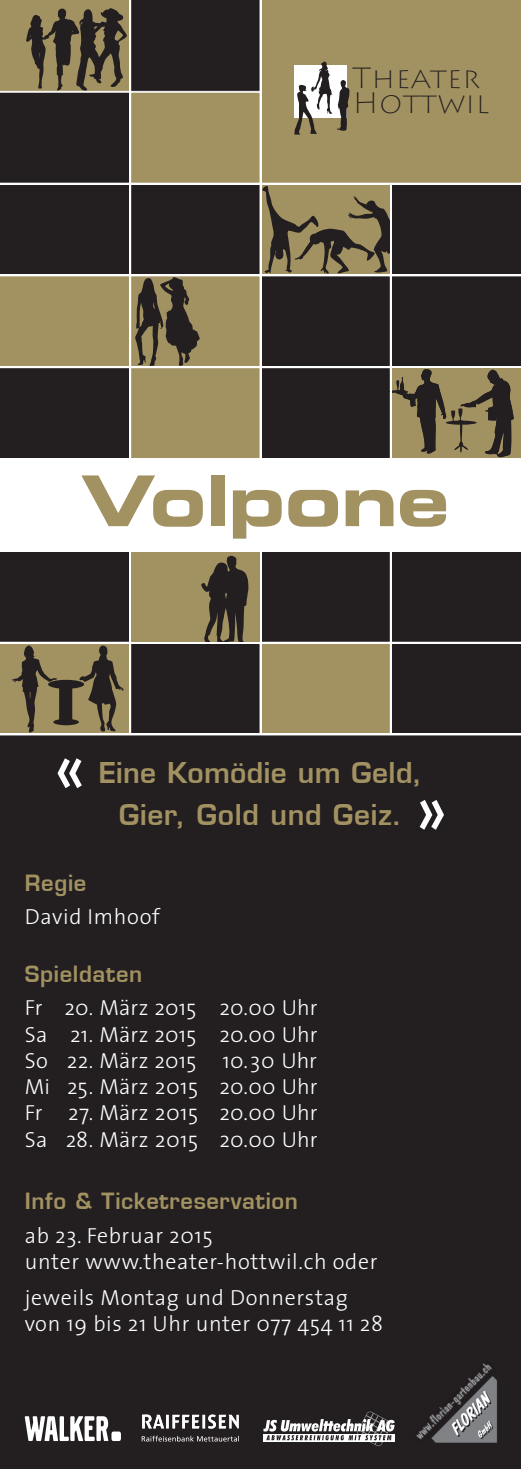
<style>
.page{position:relative;width:521px;height:1469px;background:#fff}
.page>*{position:absolute;margin:0;border:0;box-sizing:border-box;transform-origin:0 0}
.Text_Rückseite_Einzu{font:70px "Eurostile LT Std Bold Ex 2";letter-spacing:-.015em;color:#a29161}
.Titel{font:600 56.88px "Eurostile LT Std";color:#fff}
.t1{font:200 29.49px/24.8px "Lithos Pro";color:#231f20}
.Titel-2{font:600 28px/42.4px "Eurostile LT Std";letter-spacing:.015em;color:#a29161;text-align:center}
.Text{font:300 21.88px "The Sans";letter-spacing:.03em;color:#fff}
.Text-2{font:300 21.88px "The Sans";letter-spacing:.01em;color:#fff}
.Text-3{font:300 21.88px "The Sans";letter-spacing:.005em;color:#fff}
.Titel-3{font:600 21.88px "Eurostile LT Std";letter-spacing:.03em;color:#a29161}
.Text-4{font:300 21.88px "The Sans";color:#fff}
</style>
<div class="page">
<div style="left:0;top:0;width:521px;height:1222px;background:#a29161"></div>
<div style="left:0;top:735px;width:521px;height:733px;background:#231f20"></div>
<div style="left:260px;top:551px;width:131px;height:91px;background:#231f20;border:1px solid #fff"></div>
<div style="left:130px;top:642px;width:130px;height:92px;background:#231f20;border:1px solid #fff"></div>
<div style="left:260px;top:642px;width:131px;height:92px;border:1px solid #fff"></div>
<div style="left:392px;top:552px;width:129px;height:181px;background:#231f20"></div>
<div style="left:0;top:458px;width:521px;height:94px;background:#fff"></div>
<hr style="left:0;top:733px;width:521px;height:2px;background:#fff">
<hr style="left:390px;top:548px;width:2px;height:186px;background:#fff">
<hr style="left:260px;top:548px;width:1px;height:186px;background:#fff">
<hr style="left:129px;top:548px;width:2px;height:187px;background:#fff">
<svg style="left:0;top:552px;width:129px;height:181px"></svg>
<svg style="left:201px;top:555px;width:48px;height:89px"></svg>
<hr style="left:0;top:641px;width:521px;height:2px;background:#fff">
<svg style="left:0;top:0;width:521px;height:458px"></svg>
<img style="left:430px;top:1375px;width:68px;height:68px">
<img style="left:413px;top:1359px;width:83px;height:83px">
<svg style="left:142px;top:1414px;width:97px;height:14px"></svg>
<svg style="left:142px;top:1435px;width:97px;height:6px"></svg>
<hr style="left:390px;top:183px;width:2px;height:295px;background:#fff">
<svg style="left:263px;top:1411px;width:132px;height:35px"></svg>
<svg style="left:25px;top:1416px;width:96px;height:24px"></svg>
<p class="t1" style="left:352px;top:66px;width:139px">Theater<br>Hottwil</p>
<p class="Text_Rückseite_Einzu" style="left:81px;top:451px;width:369px">Volpone</p>
<p class="Titel" style="left:55px;top:732px;width:32px">«</p>
<p class="Titel-2" style="left:99px;top:751px;width:325px">Eine Komödie um Geld,<br>Gier, Gold und Geiz.</p>
<p class="Titel" style="left:417px;top:774px;width:32px">»</p>
<p class="Titel-3" style="left:25px;top:869px;width:63px">Regie</p>
<p class="Text" style="left:25px;top:899px;width:136px">David Imhoof</p>
<p class="Titel-3" style="left:25px;top:959px;width:119px">Spieldaten</p>
<p class="Text-4" style="left:25px;top:989px;width:294px">Fr 20. März 2015 20.00 Uhr</p>
<p class="Text-3" style="left:25px;top:1016px;width:294px">Sa 21. März 2015 20.00 Uhr</p>
<p class="Text-2" style="left:25px;top:1042px;width:294px">So 22. März 2015 10.30 Uhr</p>
<p class="Text-3" style="left:25px;top:1068px;width:294px">Mi 25. März 2015 20.00 Uhr</p>
<p class="Text-2" style="left:25px;top:1094px;width:294px">Fr 27. März 2015 20.00 Uhr</p>
<p class="Text-2" style="left:25px;top:1121px;width:294px">Sa 28. März 2015 20.00 Uhr</p>
<p class="Titel-3" style="left:25px;top:1187px;width:275px">Info &amp; Ticketreservation</p>
<p class="Text" style="left:25px;top:1217px;width:190px">ab 23. Februar 2015</p>
<p class="Text" style="left:25px;top:1243px;width:354px">unter www.theater-hottwil.ch oder</p>
<p class="Text" style="left:25px;top:1279px;width:325px">jeweils Montag und Donnerstag</p>
<p class="Text" style="left:25px;top:1305px;width:360px">von 19 bis 21 Uhr unter 077 454 11 28</p>
</div>
